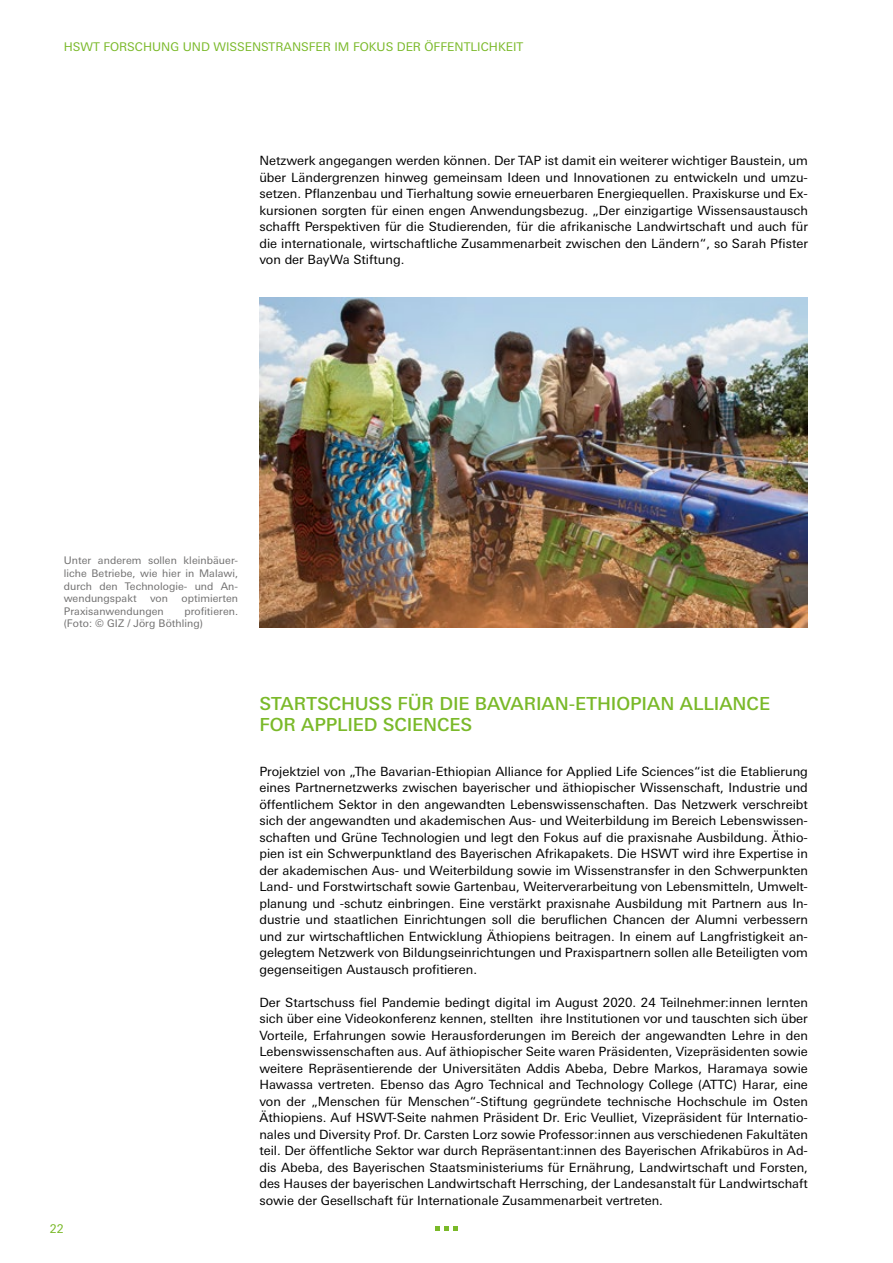
<style>
.page{position:relative;width:893px;height:1263px;background:#fff}
.page>*{position:absolute;margin:0;border:0;box-sizing:border-box;transform-origin:0 0}
.Headline_3{font:500 18px/21px "Univers Next Pro";letter-spacing:-.01em;color:#7ab929}
.Body{font:12.75px/16.5px "Univers Next Pro";color:#000;text-align:justify}
.t1{font:12px "Univers Next Pro";color:#7ab929}
.t2{font:10.5px/12.6px "Univers Next Pro";letter-spacing:.005em;color:#706f6f;text-align:justify}
</style>
<div class="page">
<svg style="left:436px;top:1226px;width:21px;height:5px"></svg>
<img style="left:259px;top:297px;width:549px;height:330px">
<p class="t1" style="left:64px;top:40px;width:461px">HSWT Forschung und Wissenstransfer im Fokus der Öffentlichkeit</p>
<p class="Body" style="left:259px;top:153px;width:550px">Netzwerk angegangen werden können. Der TAP ist damit ein weiterer wichtiger Baustein, um über Ländergrenzen hinweg gemeinsam Ideen und I nnovationen zu entwickeln und umzu&shy;setzen. Pflanzenbau und Tierhaltung sowie erneuerbaren Energiequellen. Praxiskurse und Ex&shy;kursionen sorgten für einen engen Anwendungsbezug. „Der einzigartige Wissensaustausch schafft Perspektiven für die Studierenden, für die afrikanische Landwirtschaft und auch für die internationale, wirtschaftliche Zusammenarbeit zwischen den Ländern“, so Sarah Pfister von der BayWa Stiftung.</p>
<p class="t2" style="left:64px;top:554px;width:176px">U nter anderem sollen kleinbäuer&shy;liche Betriebe, wie hier in Malawi, durch den Technologie- und An&shy;wendungspakt</p>
<p class="t2" style="left:150px;top:592px;width:19px">von</p>
<p class="t2" style="left:181px;top:592px;width:58px">optimierten</p>
<p class="t2" style="left:64px;top:605px;width:102px">Praxisanwendungen</p>
<p class="t2" style="left:64px;top:605px;width:176px;text-indent:121px">profitieren. (Foto: © GIZ / Jörg Böthling)</p>
<p class="t1" style="left:50px;top:1222px;width:15px">22</p>
<h3 class="Headline_3" style="left:259px;top:693px;width:512px">STARTSCHUSS FÜR DIE BAVARIAN-ETHIOPIAN ALLIANCE<br>FOR APPLIED SCIENCES</h3>
<p class="Body" style="left:259px;top:763px;width:550px">Projektziel von „The Bavarian-Ethiopian Alliance for Applied Life Sciences“ist die Etablierung eines Partnernetzwerks zwischen bayerischer und äthiopischer Wissenschaft, I ndustrie und öffentlichem Sektor in den angewandten Lebenswissenschaften. Das Netzwerk verschreibt sich der angewandten und akademischen Aus- und Weiterbildung im Bereich Lebenswissen&shy;schaften und Grüne Technologien und legt den Fokus auf die praxisnahe Ausbildung. Äthio&shy;pien ist ein Schwerpunktland des Bayerischen Afrikapakets. Die HSWT wird ihre Expertise in der akademischen Aus- und Weiterbildung sowie im Wissenstransfer in den Schwerpunkten Land- und Forstwirtschaft sowie Gartenbau, Weiterverarbeitung von Lebensmitteln, U mwelt&shy;planung und -schutz einbringen. Eine verstärkt praxisnahe Ausbildung mit Partnern aus I n&shy;dustrie und staatlichen Einrichtungen soll die beruflichen Chancen der Alumni verbessern und zur wirtschaftlichen Entwicklung Äthiopiens beitragen. I n einem auf Langfristigkeit an&shy;gelegtem Netzwerk von Bildungseinrichtungen und Praxispartnern sollen alle Beteiligten vom gegenseitigen Austausch profitieren.</p>
<p class="Body" style="left:259px;top:994px;width:550px">Der Startschuss fiel Pandemie bedingt digital im August 2020. 24 Teilnehmer:innen lernten sich über eine Videokonferenz kennen, stellten ihre I nstitutionen vor und tauschten sich über Vorteile, Erfahrungen sowie Herausforderungen im Bereich der angewandten Lehre in den Lebenswissenschaften aus. Auf äthiopischer Seite waren Präsidenten, Vizepräsidenten sowie weitere Repräsentierende der U niversitäten Addis Abeba, Debre Markos, H aramaya sowie Hawassa vertreten. Ebenso das Agro Technical and Technology College (ATTC</p>
<p class="Body" style="left:259px;top:1077px;width:550px;text-indent:474px">) Harar, eine von der „Menschen für Menschen“-Stiftung gegründete technische Hochschule im Osten Äthiopiens. Auf HSWT-Seite nahmen Präsident Dr. Eric Veulliet, Vizepräsident für I nternatio&shy;nales und Diversity Prof. Dr. Carsten Lorz sowie Professor:innen aus verschiedenen Fakultäten teil. Der öffentliche Sektor war durch Repräsentant:innen des Bayerischen Afrikabüros in Ad&shy;dis Abeba, des Bayerischen Staatsministeriums für Ernährung, Landwirtschaft und Forsten, des Hauses der bayerischen Landwirtschaft Herrsching, der Landesanstalt für Landwirtschaft sowie der Gesellschaft für I nternationale Zusammenarbeit vertreten.</p>
</div>
